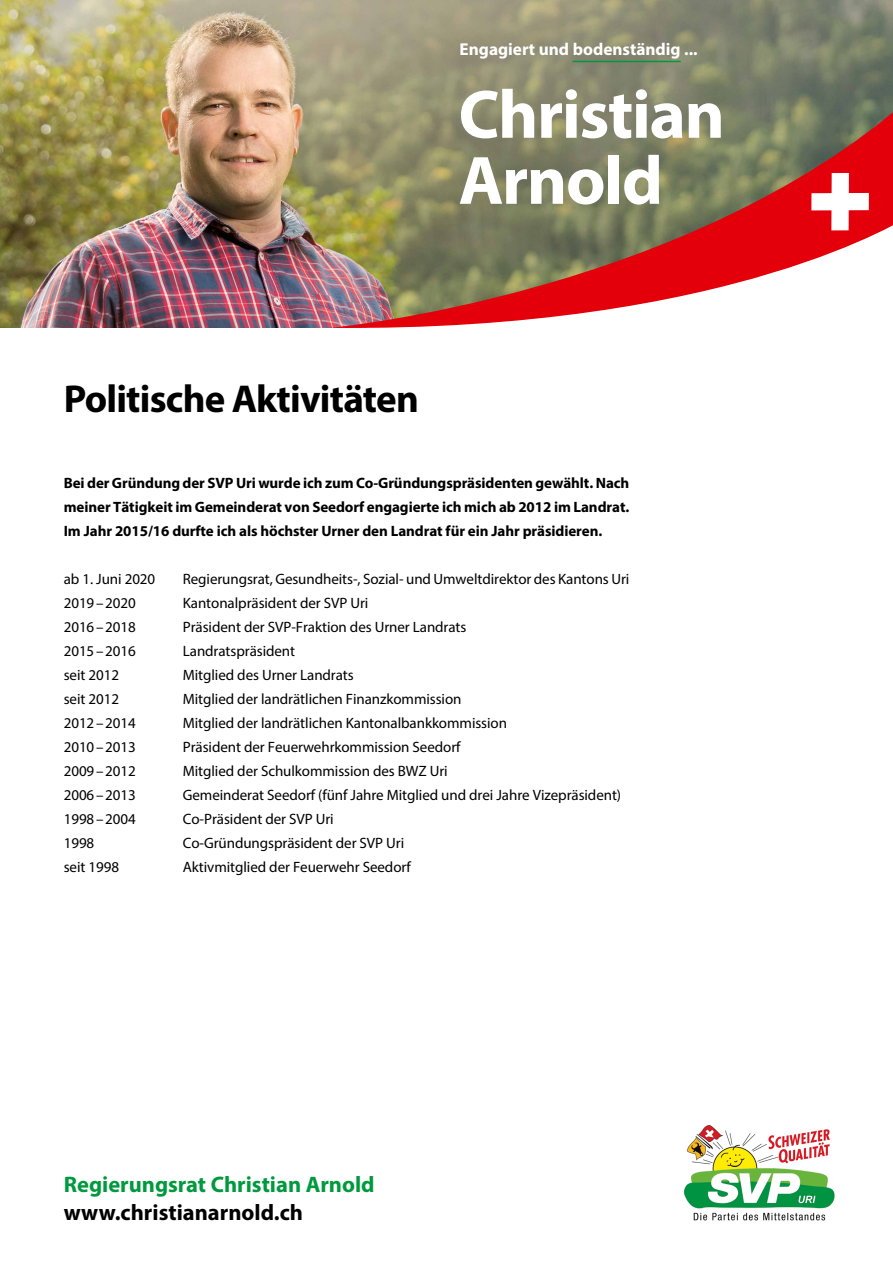
<style>
.page{position:relative;width:893px;height:1263px;background:#fff}
.page>*{position:absolute;margin:0;border:0;box-sizing:border-box;transform-origin:0 0}
.t1{font:700 69px/66px "Myriad Pro";letter-spacing:-.02em;color:#fff}
.t2{font:700 39px "Myriad Pro";letter-spacing:-.02em;color:#000}
.t3{font:700 22.5px "Myriad Pro";color:#00993d}
.t4{font:700 22.5px "Myriad Pro";color:#000}
.t5{font:700 17.25px "Myriad Pro";color:#fff}
.t6{font:15px "Myriad Pro";letter-spacing:-.005em;color:#000}
.t7{font:700 15px/24px "Myriad Pro";letter-spacing:-.005em;color:#000;text-align:justify}
</style>
<div class="page">
<img style="left:683px;top:1125px;width:152px;height:96px">
<img style="left:0;top:0;width:893px;height:328px">
<img style="left:312px;top:176px;width:18px;height:152px">
<svg style="left:330px;top:98px;width:563px;height:230px;background:#a57b66"></svg>
<svg style="left:811px;top:173px;width:58px;height:58px"></svg>
<hr style="left:573px;top:61px;width:108px;height:1px;background:#00993d">
<p class="t5" style="left:460px;top:38px;width:240px">Engagiert und bodenständig ...</p>
<h1 class="t1" style="left:459px;top:79px;width:268px">Christian<br>Arnold</h1>
<h2 class="t2" style="left:64px;top:373px;width:357px">Politische Aktivitäten</h2>
<p class="t7" style="left:64px;top:470px;width:567px">Bei der Gründung der SVP Uri wurde ich zum Co-Gründungspräsidenten gewählt. Nach meiner Tätigkeit im Gemeinderat von Seedorf engagierte ich mich ab 2012 im Landrat.<br>Im Jahr 2015/16 durfte ich als höchster Urner den Landrat für ein Jahr präsidieren.</p>
<p class="t6" style="left:64px;top:569px;width:93px">ab 1. Juni 2020</p>
<p class="t6" style="left:183px;top:569px;width:448px">Regierungsrat, Gesundheits-, Sozial- und Umweltdirektor des Kantons Uri</p>
<p class="t6" style="left:64px;top:593px;width:74px">2019–2020</p>
<p class="t6" style="left:183px;top:593px;width:187px">Kantonalpräsident der SVP Uri</p>
<p class="t6" style="left:64px;top:617px;width:74px">2016–2018</p>
<p class="t6" style="left:183px;top:617px;width:285px">Präsident der SVP-Fraktion des Urner Landrats</p>
<p class="t6" style="left:64px;top:641px;width:74px">2015–2016</p>
<p class="t6" style="left:183px;top:641px;width:114px">Landratspräsident</p>
<p class="t6" style="left:64px;top:665px;width:57px">seit 2012</p>
<p class="t6" style="left:183px;top:665px;width:172px">Mitglied des Urner Landrats</p>
<p class="t6" style="left:64px;top:689px;width:57px">seit 2012</p>
<p class="t6" style="left:183px;top:689px;width:280px">Mitglied der landrätlichen Finanzkommission</p>
<p class="t6" style="left:64px;top:713px;width:74px">2012–2014</p>
<p class="t6" style="left:183px;top:713px;width:326px">Mitglied der landrätlichen Kantonalbankkommission</p>
<p class="t6" style="left:64px;top:737px;width:74px">2010–2013</p>
<p class="t6" style="left:183px;top:737px;width:279px">Präsident der Feuerwehrkommission Seedorf</p>
<p class="t6" style="left:64px;top:761px;width:74px">2009–2012</p>
<p class="t6" style="left:183px;top:761px;width:266px">Mitglied der Schulkommission des BWZ Uri</p>
<p class="t6" style="left:64px;top:785px;width:74px">2006–2013</p>
<p class="t6" style="left:183px;top:785px;width:440px">Gemeinderat Seedorf (fünf Jahre Mitglied und drei Jahre Vizepräsident)</p>
<p class="t6" style="left:64px;top:809px;width:74px">1998–2004</p>
<p class="t6" style="left:183px;top:809px;width:152px">Co-Präsident der SVP Uri</p>
<p class="t6" style="left:64px;top:833px;width:32px">1998</p>
<p class="t6" style="left:183px;top:833px;width:223px">Co-Gründungspräsident der SVP Uri</p>
<p class="t6" style="left:64px;top:857px;width:57px">seit 1998</p>
<p class="t6" style="left:183px;top:857px;width:229px">Aktivmitglied der Feuerwehr Seedorf</p>
<h3 class="t3" style="left:64px;top:1170px;width:312px">Regierungsrat Christian Arnold</h3>
<h3 class="t4" style="left:64px;top:1198px;width:241px">www.christianarnold.ch</h3>
</div>
